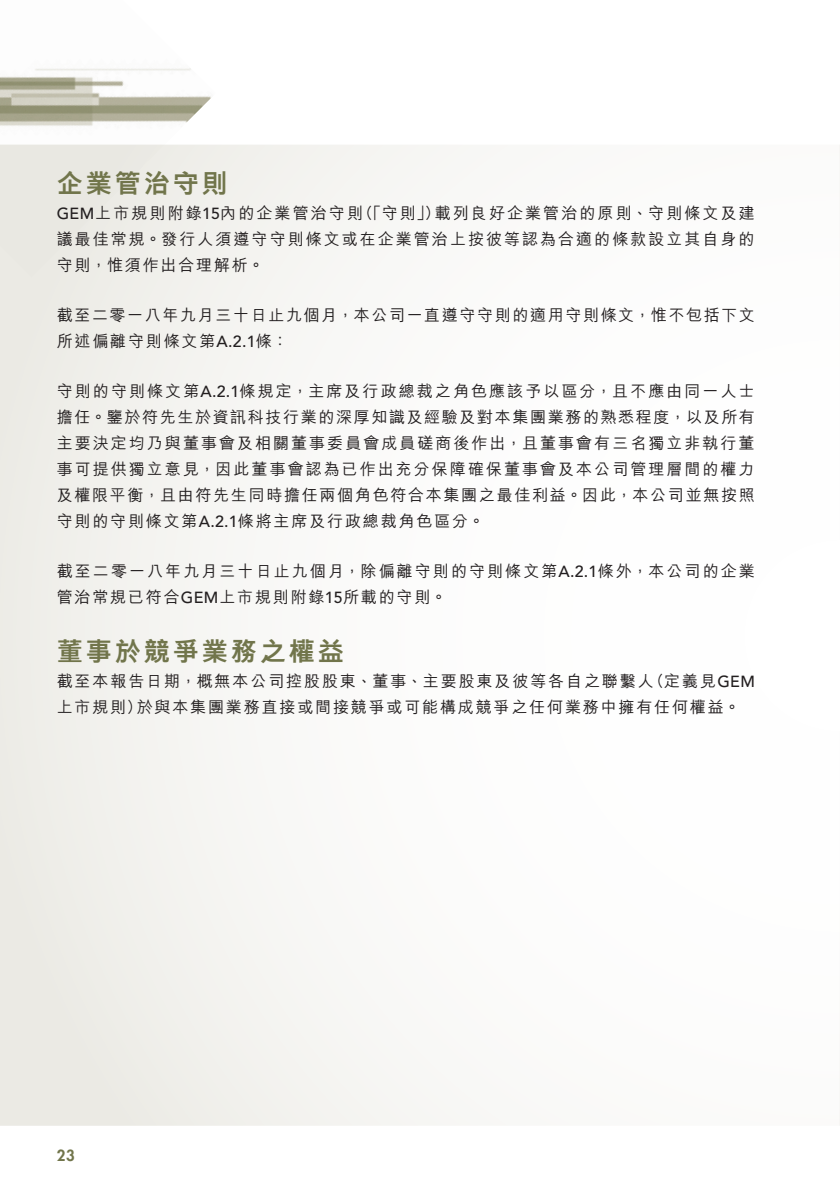
<style>
.page{position:relative;width:840px;height:1191px;background:#fff}
.page>*{position:absolute;margin:0;border:0;box-sizing:border-box;transform-origin:0 0}
._03_H1{font:800 26px "M Hei HK";letter-spacing:.115em;color:#71754b}
._01_Body_Text{font:500 16px/26px "M Hei HK";letter-spacing:.115em;color:#231f20}
.t1{font:800 15px "Futura Std";color:#71754b}
.s1{font-family:"Avenir LT Std"}
</style>
<div class="page">
<svg style="left:839px;top:145px;width:1px;height:980px"></svg>
<svg style="left:0;top:145px;width:473px;height:980px;fill:#f6f5f2"></svg>
<img style="left:0;top:68px;width:215px;height:209px">
<p class="_03_H1" style="left:57px;top:170px;width:172px">企業管治守則</p>
<p class="_01_Body_Text" style="left:57px;top:198px;width:699px"><span class="s1">GEM</span>上市規則附錄<span class="s1">15</span>內的企業管治守則<br>議最佳常規。發行人須遵守守則條文或在企業管治上按彼等認為合適的條款設立其自身的守則，惟須作出合理解析。</p>
<p class="_01_Body_Text" style="left:57px;top:300px;width:699px">截至二零一八年九月三十日止九個月，本公司一直遵守守則的適用守則條文，惟不包括下文所述偏離守則條文第<span class="s1">A.2.1</span>條：</p>
<p class="_01_Body_Text" style="left:57px;top:376px;width:699px;text-align:justify">守則的守則條文第<span class="s1">A.2.1</span>條規定，主席及行政總裁之角色應該予以區分，且不應由同一人士擔任。鑒於符先生於資訊科技行業的深厚知識及經驗及對本集團業務的熟悉程度，以及所有主要決定均乃與董事會及相關董事委員會成員磋商後作出，且董事會有三名獨立非執行董事可提供獨立意見，因此董事會認為已作出充分保障確保董事會及本公司管理層間的權力及權限平衡，且由符先生同時擔任兩個角色符合本集團之最佳利益。因此，本公司並無按照守則的守則條文第<span class="s1">A.2.1</span>條將主席及行政總裁角色區分。</p>
<p class="_01_Body_Text" style="left:57px;top:556px;width:699px">截至二零一八年九月三十日止九個月，除偏離守則的守則條文第<span class="s1">A.2.1</span>條外，本公司的企業管治常規已符合<span class="s1">GEM</span>上市規則附錄<span class="s1">15</span>所載的守則。</p>
<p class="_03_H1" style="left:57px;top:638px;width:288px">董事於競爭業務之權益</p>
<p class="_01_Body_Text" style="left:647px;top:666px;width:108px">（定義見<span class="s1">GEM</span></p>
<p class="_01_Body_Text" style="left:434px;top:198px;width:321px">載列良好企業管治的原則、守則條文及建</p>
<p class="_01_Body_Text" style="left:357px;top:198px;width:85px">（「守則」）</p>
<p class="_01_Body_Text" style="left:137px;top:666px;width:604px;text-indent:-80px">截至本報告日期，概無本公司控股股東、董事、主要股東及彼等各自之聯繫人<br>於與本集團業務直接或間接競爭或可能構成競爭之任何業務中擁有任何權益。</p>
<p class="_01_Body_Text" style="left:57px;top:692px;width:87px">上市規則）</p>
<p class="t1" style="left:57px;top:1145px;width:20px">23</p>
</div>
